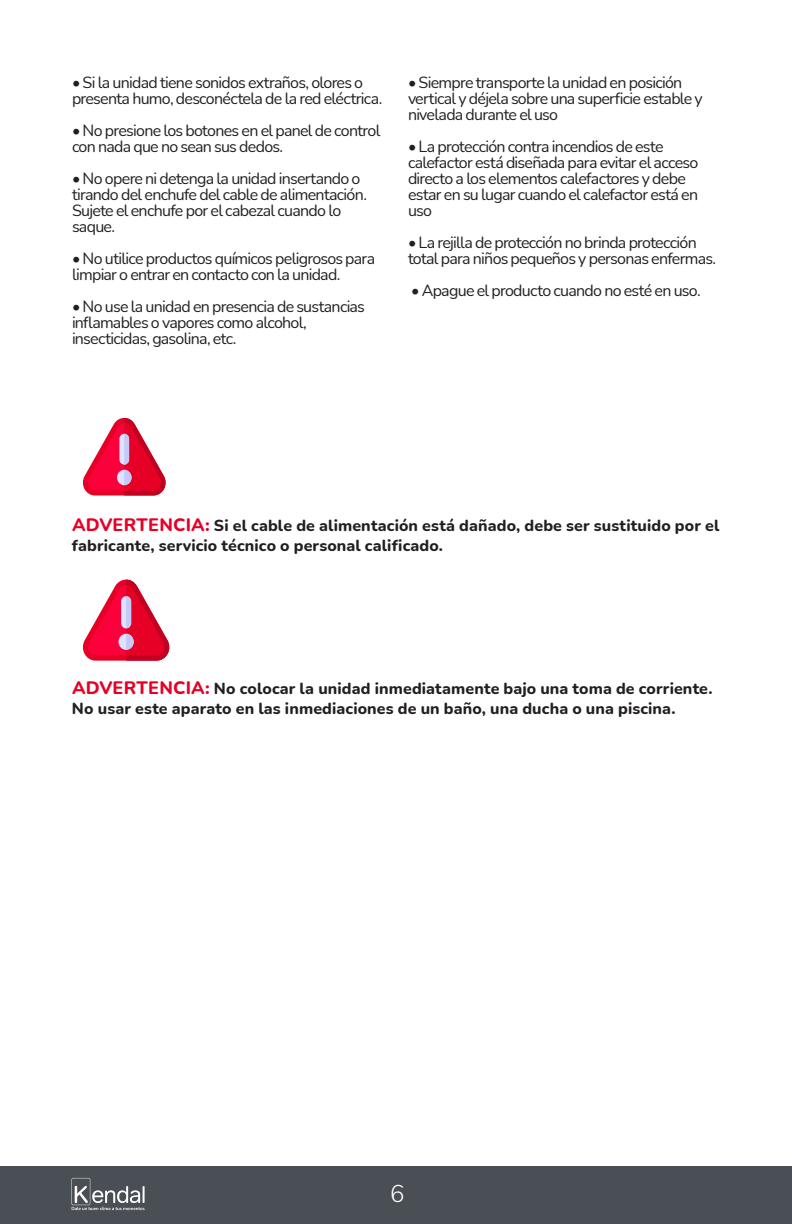
<style>
.page{position:relative;width:792px;height:1224px;background:#fff}
.page>*{position:absolute;margin:0;border:0;box-sizing:border-box;transform-origin:0 0}
.t1{font:300 24px "Nunito";color:#fff}
.t2{font:16px/16px "Nunito";letter-spacing:-.045em;color:#231f20}
.t3{font:800 16px/20px "Nunito";letter-spacing:.01em;color:#231f20}
.s1{font-size:18px;color:#e60026}
</style>
<div class="page">
<div style="left:0;top:1166px;width:792px;height:58px;background:#4a4f55"></div>
<svg style="left:71px;top:1178px;width:74px;height:32px"></svg>
<svg style="left:82px;top:418px;width:84px;height:77px"></svg>
<svg style="left:83px;top:580px;width:87px;height:81px"></svg>
<p class="t2" style="left:72px;top:74px;width:312px">• Si la unidad tiene sonidos extraños, olores o presenta humo, desconéctela de la red eléctrica.</p>
<p class="t2" style="left:72px;top:122px;width:310px">• No presione los botones en el panel de control con nada que no sean sus dedos.</p>
<p class="t2" style="left:72px;top:170px;width:297px">• No opere ni detenga la unidad insertando o tirando del enchufe del cable de alimentación.<br>Sujete el enchufe por el cabezal cuando lo saque.</p>
<p class="t2" style="left:72px;top:250px;width:305px">• No utilice productos químicos peligrosos para limpiar o entrar en contacto con la unidad.</p>
<p class="t2" style="left:72px;top:298px;width:294px">• No use la unidad en presencia de sustancias inflamables o vapores como alcohol, insecticidas, gasolina, etc.</p>
<p class="t2" style="left:408px;top:74px;width:296px">• Siempre transporte la unidad en posición vertical y déjela sobre una superficie estable y nivelada durante el uso</p>
<p class="t2" style="left:408px;top:138px;width:292px">• La protección contra incendios de este calefactor está diseñada para evitar el acceso directo a los elementos calefactores y debe estar en su lugar cuando el calefactor está en uso</p>
<p class="t2" style="left:408px;top:234px;width:310px">• La rejilla de protección no brinda protección total para niños pequeños y personas enfermas.</p>
<p class="t2" style="left:411px;top:282px;width:291px">• Apague el producto cuando no esté en uso.</p>
<p class="t3" style="left:72px;top:515px;width:649px"><span class="s1">ADVERTENCIA:</span> Si el cable de alimentación está dañado, debe ser sustituido por el fabricante, servicio técnico o personal calificado.</p>
<p class="t3" style="left:72px;top:678px;width:642px"><span class="s1">ADVERTENCIA:</span> No colocar la unidad inmediatamente bajo una toma de corriente.</p>
<p class="t3" style="left:72px;top:698px;width:605px">No usar este aparato en las inmediaciones de un baño, una ducha o una piscina.</p>
<h1 class="t1" style="left:390px;top:1177px;width:16px">6</h1>
</div>
